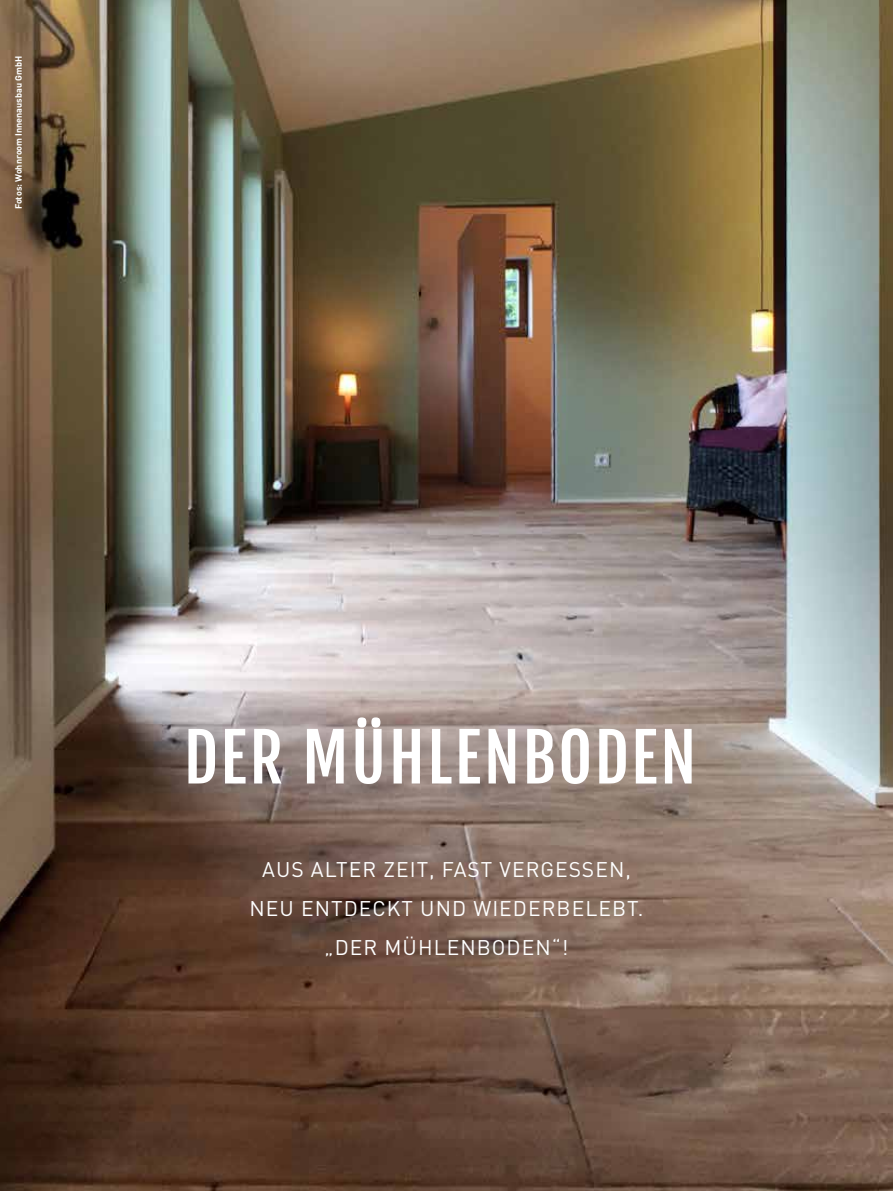
<style>
.page{position:relative;width:893px;height:1191px;background:#fff}
.page>*{position:absolute;margin:0;border:0;box-sizing:border-box;transform-origin:0 0}
.t1{font:65.55px "Fjalla One";letter-spacing:.04em;color:#fff}
.t2{font:21px/39px "DIN Pro";letter-spacing:.05em;color:#fff;text-align:center}
.t3{font:700 9px "DIN Pro";color:#fff}
</style>
<div class="page">
<img style="left:0;top:0;width:893px;height:1191px">
<p class="t3" style="left:13px;top:209px;width:155px;rotate:-90deg">Fotos: Wohnroom Innenausbau GmbH</p>
<h1 class="t1" style="left:184px;top:717px;width:514px">DER MÜHLENBODEN</h1>
<p class="t2" style="left:249px;top:848px;width:396px">AUS ALTER ZEIT, FAST VERGESSEN,<br>NEU ENTDECKT UND WIEDERBELEBT. „DER MÜHLENBODEN“!</p>
</div>
